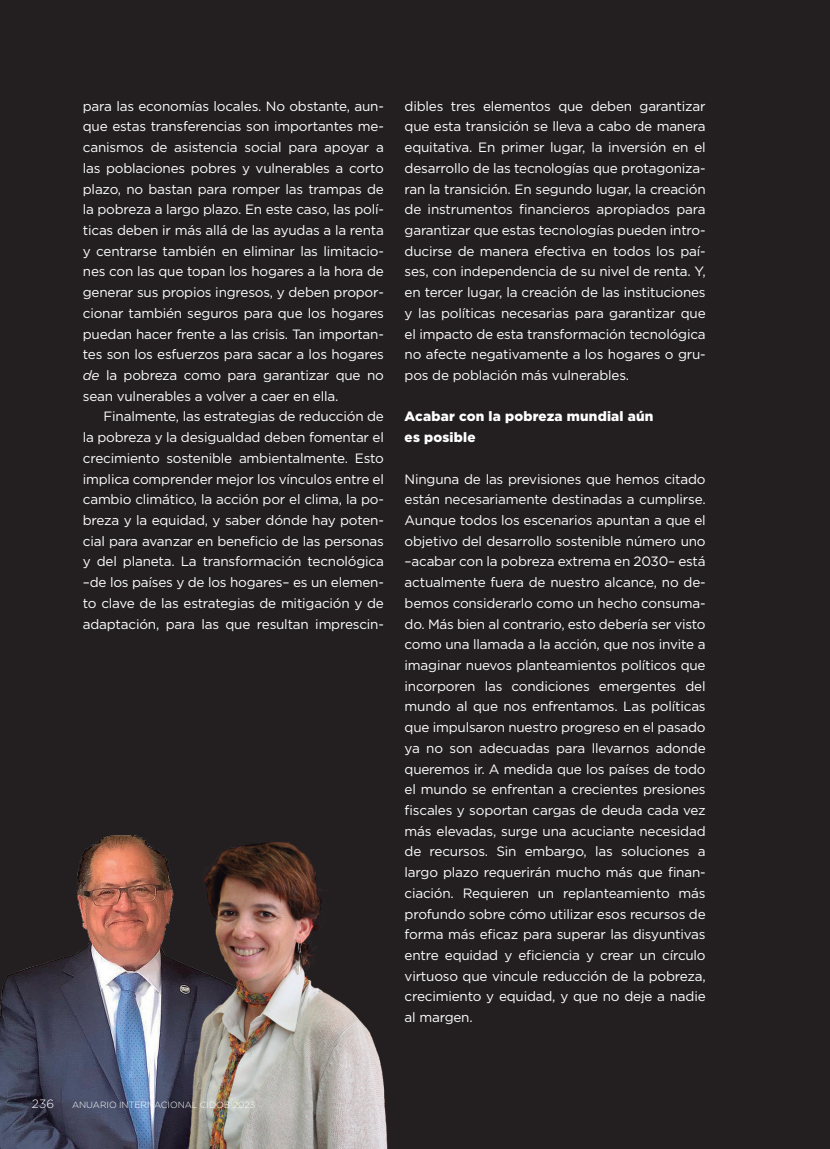
<style>
.page{position:relative;width:830px;height:1149px;background:#fff}
.page>*{position:absolute;margin:0;border:0;box-sizing:border-box;transform-origin:0 0}
.t1{font:13.5px/20.7px "Gotham";letter-spacing:-.015em;color:#fff;text-align:justify}
.t2{font:900 13.5px/20.7px "Gotham";letter-spacing:.015em;color:#fff}
.t3{font:300 12px "Gotham";color:#fff}
.t4{font:300 9px "Gotham";color:#fff}
.s1{font-style:italic}
</style>
<div class="page">
<div style="left:0;top:0;width:829px;height:1148px;background:#231f20"></div>
<img style="left:0;top:834px;width:188px;height:314px">
<img style="left:188px;top:841px;width:200px;height:307px">
<p class="t1" style="left:83px;top:95px;width:302px">para las economías locales. No obstante, aun&shy;que estas transferencias son importantes me&shy;canismos de asistencia social para apoyar a las poblaciones pobres y vulnerables a corto plazo, no bastan para romper las trampas de la pobreza a largo plazo. En este caso, las polí&shy;ticas deben ir más allá de las ayudas a la renta y centrarse también en eliminar las limitacio&shy;nes con las que topan los hogares a la hora de generar sus propios ingresos, y deben propor&shy;cionar también seguros para que los hogares puedan hacer frente a las crisis. Tan importan&shy;tes son los esfuerzos para sacar a los hogares <span class="s1">de</span> la pobreza como para garantizar que no sean vulnerables a volver a caer en ella.</p>
<p class="t1" style="left:83px;top:406px;width:302px;text-indent:21px">Finalmente, las estrategias de reducción de la pobreza y la desigualdad deben fomentar el crecimiento sostenible ambientalmente. Esto implica comprender mejor los vínculos entre el cambio climático, la acción por el clima, la po&shy;breza y la equidad, y saber dónde hay poten&shy;cial para avanzar en beneficio de las personas y del planeta. La transformación tecnológica –de los países y de los hogares– es un elemen&shy;to clave de las estrategias de mitigación y de adaptación, para las que resultan imprescin-</p>
<p class="t1" style="left:404px;top:95px;width:302px">dibles tres elementos que deben garantizar que esta transición se lleva a cabo de manera equitativa. En primer lugar, la inversión en el desarrollo de las tecnologías que protagoniza&shy;ran la transición. En segundo lugar, la creación de instrumentos financieros apropiados para garantizar que estas tecnologías pueden intro&shy;ducirse de manera efectiva en todos los paí&shy;ses, con independencia de su nivel de renta. Y, en tercer lugar, la creación de las instituciones y las políticas necesarias para garantizar que el impacto de esta transformación tecnológica no afecte negativamente a los hogares o gru&shy;pos de población más vulnerables.</p>
<p class="t2" style="left:404px;top:406px;width:250px">Acabar con la pobreza mundial aún es posible</p>
<p class="t1" style="left:404px;top:468px;width:302px">Ninguna de las previsiones que hemos citado están necesariamente destinadas a cumplirse.<br>Aunque todos los escenarios apuntan a que el objetivo del desarrollo sostenible número uno –acabar con la pobreza extrema en 2030– está actualmente fuera de nuestro alcance, no de&shy;bemos considerarlo como un hecho consuma&shy;do. Más bien al contrario, esto debería ser visto como una llamada a la acción, que nos invite a imaginar nuevos planteamientos políticos que incorporen las condiciones emergentes del mundo al que nos enfrentamos. Las políticas que impulsaron nuestro progreso en el pasado ya no son adecuadas para llevarnos adonde queremos ir. A medida que los países de todo el mundo se enfrentan a crecientes presiones fiscales y soportan cargas de deuda cada vez más elevadas, surge una acuciante necesidad de recursos. Sin embargo, las soluciones a largo plazo requerirán mucho más que finan&shy;ciación. Requieren un replanteamiento más profundo sobre cómo utilizar esos recursos de forma más eficaz para superar las disyuntivas entre equidad y eficiencia y crear un círculo virtuoso que vincule reducción de la pobreza, crecimiento y equidad, y que no deje a nadie al margen.</p>
<p class="t3" style="left:32px;top:1095px;width:24px">236</p>
<p class="t4" style="left:72px;top:1098px;width:184px">ANUARIO INTERNACIONAL CIDOB 2023</p>
</div>
